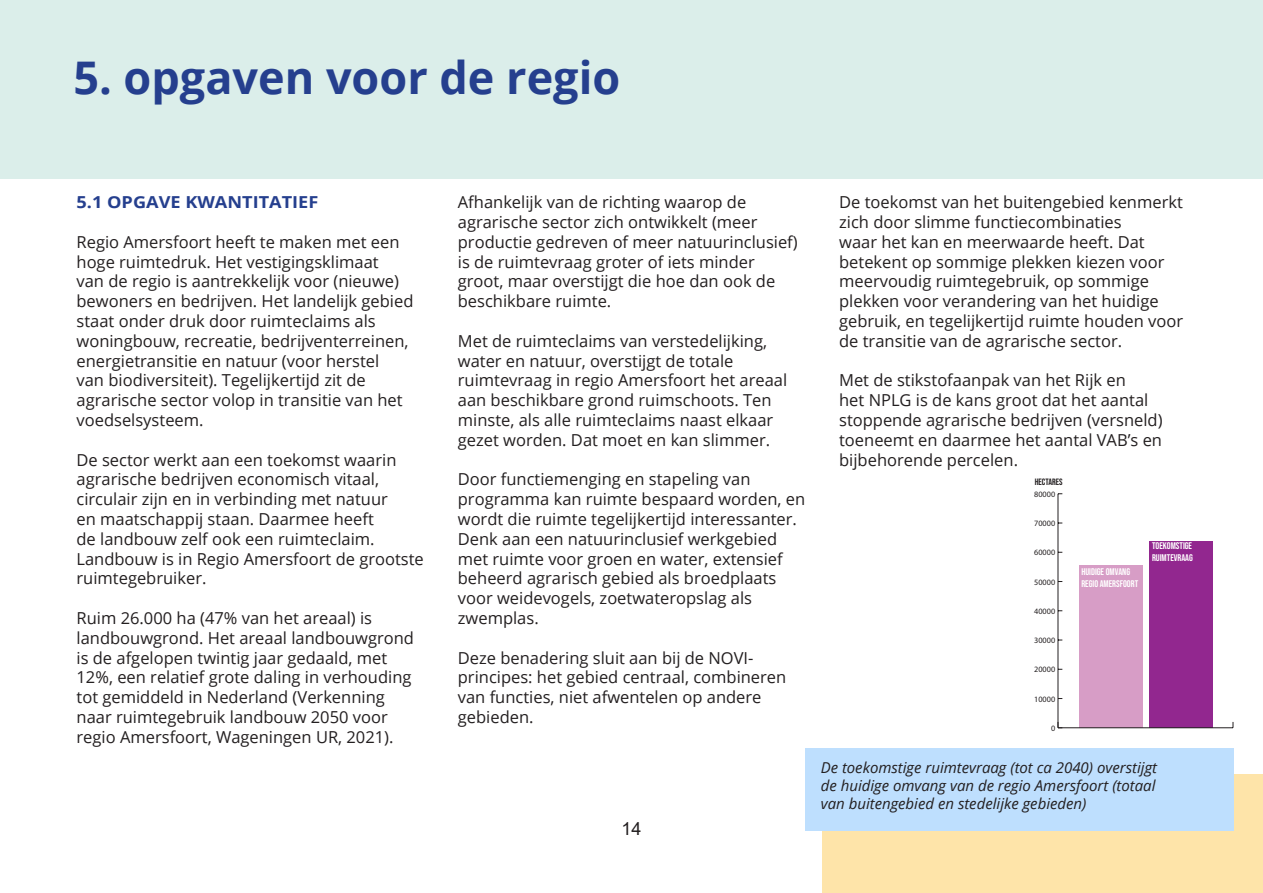
<style>
.page{position:relative;width:1263px;height:893px;background:#fff}
.page>*{position:absolute;margin:0;border:0;box-sizing:border-box;transform-origin:0 0}
.t1{font:700 45px "Open Sans";color:#253f8e}
.t2{font:18px "Arial";color:#231f20}
.t3{font:16.5px/19.8px "Open Sans";color:#231f20}
.t4{font:700 16.5px "Open Sans";color:#253f8e;scale:1.1 1}
.t5{font:italic 15px/18px "Open Sans";color:#231f20;text-align:justify}
.t6{font:9.6px/11.6px "Bebas Neue";color:#fff}
.t7{font:9.15px "Bebas Neue";color:#231f20}
.t8{font:8.25px "Myriad Pro";color:#231f20}
</style>
<div class="page">
<div style="left:0;top:0;width:1261px;height:179px;background:#dbeeea"></div>
<div style="left:822px;top:774px;width:441px;height:119px;background:#fee4a9"></div>
<hr style="left:1262px;top:0;width:1px;height:179px;background:#a6d5cb">
<div style="left:805px;top:748px;width:428px;height:83px;background:#bedffe"></div>
<div style="left:1149px;top:541px;width:63px;height:186px;background:#92278f"></div>
<div style="left:1079px;top:565px;width:63px;height:162px;background:#d79dc6"></div>
<hr style="left:1058px;top:727px;width:175px;height:1px;background:#231f20">
<hr style="left:1058px;top:494px;width:1px;height:234px;background:#231f20">
<p class="t1" style="left:73px;top:46px;width:548px">5. opgaven voor de regio</p>
<p class="t4" style="left:77px;top:191px;width:221px">5.1 OPGAVE KWANTITATIEF</p>
<p class="t3" style="left:77px;top:232px;width:338px">Regio Amersfoort heeft te maken met een hoge ruimtedruk. Het vestigingsklimaat<br>van de regio is aantrekkelijk voor (nieuwe) bewoners en bedrijven. Het landelijk gebied staat onder druk door ruimteclaims als woningbouw, recreatie, bedrijventerreinen, energietransitie en natuur (voor herstel<br>van biodiversiteit). Tegelijkertijd zit de agrarische sector volop in transitie van het voedselsysteem.</p>
<p class="t3" style="left:77px;top:449px;width:349px">De sector werkt aan een toekomst waarin agrarische bedrijven economisch vitaal, circulair zijn en in verbinding met natuur<br>en maatschappij staan. Daarmee heeft<br>de landbouw zelf ook een ruimteclaim.<br>Landbouw is in Regio Amersfoort de grootste ruimtegebruiker.</p>
<p class="t3" style="left:77px;top:608px;width:339px">Ruim 26.000 ha (47% van het areaal) is landbouwgrond. Het areaal landbouwgrond is de afgelopen twintig jaar gedaald, met 12%, een relatief grote daling in verhouding tot gemiddeld in Nederland (Verkenning naar ruimtegebruik landbouw 2050 voor regio Amersfoort, Wageningen UR, 2021).</p>
<p class="t3" style="left:458px;top:192px;width:341px">Afhankelijk van de richting waarop de agrarische sector zich ontwikkelt (meer productie gedreven of meer natuurinclusief) is de ruimtevraag groter of iets minder groot, maar overstijgt die hoe dan ook de beschikbare ruimte.</p>
<p class="t3" style="left:458px;top:331px;width:331px">Met de ruimteclaims van verstedelijking, water en natuur, overstijgt de totale ruimtevraag in regio Amersfoort het areaal aan beschikbare grond ruimschoots. Ten minste, als alle ruimteclaims naast elkaar gezet worden. Dat moet en kan slimmer.</p>
<p class="t3" style="left:458px;top:469px;width:349px">Door functiemenging en stapeling van programma kan ruimte bespaard worden, en wordt die ruimte tegelijkertijd interessanter.<br>Denk aan een natuurinclusief werkgebied met ruimte voor groen en water, extensief beheerd agrarisch gebied als broedplaats voor weidevogels, zoetwateropslag als zwemplas.</p>
<p class="t3" style="left:458px;top:647px;width:330px">Deze benadering sluit aan bij de NOVI&shy;principes: het gebied centraal, combineren van functies, niet afwentelen op andere gebieden.</p>
<p class="t2" style="left:621px;top:816px;width:22px">14</p>
<p class="t3" style="left:839px;top:192px;width:345px">De toekomst van het buitengebied kenmerkt zich door slimme functiecombinaties<br>waar het kan en meerwaarde heeft. Dat betekent op sommige plekken kiezen voor meervoudig ruimtegebruik, op sommige plekken voor verandering van het huidige gebruik, en tegelijkertijd ruimte houden voor de transitie van de agrarische sector.</p>
<p class="t3" style="left:839px;top:370px;width:325px">Met de stikstofaanpak van het Rijk en<br>het NPLG is de kans groot dat het aantal stoppende agrarische bedrijven (versneld) toeneemt en daarmee het aantal VAB’s en bijbehorende percelen.</p>
<p class="t7" style="left:1035px;top:477px;width:29px">HECTARES</p>
<p class="t8" style="left:1034px;top:489px;width:23px">80000</p>
<p class="t8" style="left:1034px;top:518px;width:23px">70000</p>
<p class="t8" style="left:1034px;top:547px;width:23px">60000</p>
<p class="t8" style="left:1034px;top:577px;width:23px">50000</p>
<p class="t8" style="left:1034px;top:606px;width:23px">40000</p>
<p class="t8" style="left:1034px;top:635px;width:23px">30000</p>
<p class="t8" style="left:1034px;top:664px;width:23px">20000</p>
<p class="t8" style="left:1034px;top:694px;width:23px">10000</p>
<p class="t8" style="left:1051px;top:723px;width:6px">0</p>
<p class="t6" style="left:1081px;top:566px;width:58px">HUIDIGE OMVANG<br>REGIO AMERSFOORT</p>
<p class="t6" style="left:1152px;top:540px;width:42px">TOEKOMSTIGE<br>RUIMTEVRAAG</p>
<p class="t5" style="left:821px;top:758px;width:338px">De toekomstige ruimtevraag (tot ca 2040) overstijgt de huidige omvang van de regio Amersfoort (totaal van buitengebied en stedelijke gebieden)</p>
</div>
